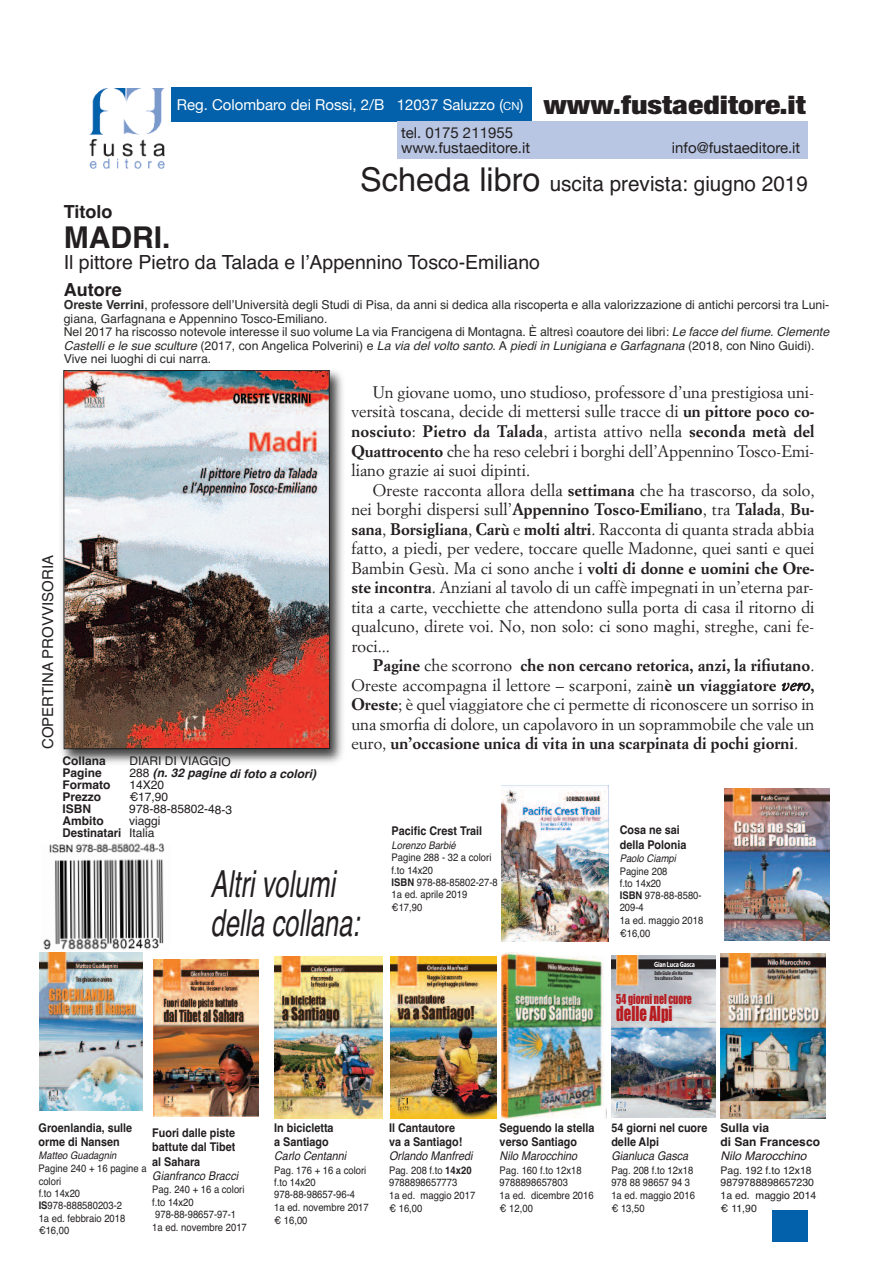
<style>
.page{position:relative;width:893px;height:1263px;background:#fff}
.page>*{position:absolute;margin:0;border:0;box-sizing:border-box;transform-origin:0 0}
.t1{font:italic 37.35px/39px "Helvetica";color:#231f20;scale:.68 1}
.t2{font:700 30px "Helvetica";color:#231f20}
.t3{font:21px "Helvetica";color:#231f20}
.t4{font:19.5px "Helvetica";color:#231f20}
.t5{font:19.05px "Impact";color:#b61c20;scale:.77 1}
.t6{font:700 18px "Helvetica";color:#231f20}
.t7{font:16.5px/19.5px "Simoncini Garamond Std";color:#231f20;text-align:justify}
.t8{font:700 16.5px "Simoncini Garamond Std";color:#231f20}
.t9{font:15px "Helvetica Neue";color:#fff}
.t10{font:15px/15px "Helvetica Neue";color:#231f20}
.t11{font:15px "Helvetica";color:#231f20}
.t12{font:12.75px "Impact";color:#b61c20;scale:.77 1}
.t13{font:12.3px/13.5px "Helvetica";color:#2b2a29}
.t14{font:700 12px/14.4px "Helvetica";color:#231f20;scale:.9 1}
.t15{font:italic 12px "Helvetica";color:#231f20;scale:.9 1}
.t16{font:12px/11.9px "Helvetica";letter-spacing:-.005em;color:#231f20}
.t17{font:700 12px/14.4px "Helvetica";color:#231f20}
.t18{font:italic 700 12px "Helvetica";color:#231f20}
.t19{font:italic 12px "Helvetica";color:#231f20}
.t20{font:10.5px/12.5px "Helvetica";color:#231f20;scale:.9 1}
.t21{font:10.5px/12.6px "Helvetica";color:#231f20}
.t22{font:italic 10.5px "Helvetica";color:#231f20;scale:.9 1}
.t23{font:700 7.65px "Myriad Pro";letter-spacing:-.03em;color:#fff;scale:.79 1}
.t24{font:700 condensed 5.7px/5.4px "Myriad Pro";letter-spacing:-.02em;color:#231f20;scale:.79 1}
.s1{font-size:11.25px}
.s2{font-weight:900;font-stretch:condensed;font-size:25.65px;color:#231f20}
.s3{font-size:32.85px}
.s4{font-weight:700}
.s5{font-style:italic}
.s6{font-weight:400}
.s7{font-weight:400;font-style:normal}
</style>
<div class="page">
<img style="left:61px;top:370px;width:282px;height:393px">
<img style="left:65px;top:372px;width:263px;height:375px">
<div style="left:63px;top:370px;width:267px;height:379px;border:1px solid #231f20"></div>
<div style="left:772px;top:1210px;width:36px;height:32px;background:#0261aa"></div>
<svg style="left:39px;top:952px;width:104px;height:1px"></svg>
<img style="left:43px;top:843px;width:122px;height:107px">
<img style="left:90px;top:89px;width:74px;height:80px">
<div style="left:171px;top:87px;width:360px;height:34px;background:#0261aa"></div>
<div style="left:397px;top:121px;width:411px;height:38px;background:#b8c6e3"></div>
<img style="left:153px;top:959px;width:105px;height:158px">
<img style="left:39px;top:953px;width:104px;height:157px">
<svg style="left:720px;top:953px;width:106px;height:1px"></svg>
<img style="left:720px;top:954px;width:106px;height:164px">
<img style="left:611px;top:955px;width:105px;height:162px">
<svg style="left:616px;top:1102px;width:10px;height:10px"></svg>
<img style="left:390px;top:957px;width:107px;height:161px">
<img style="left:274px;top:957px;width:109px;height:161px">
<img style="left:501px;top:953px;width:106px;height:165px">
<img style="left:724px;top:789px;width:105px;height:152px">
<img style="left:502px;top:785px;width:106px;height:156px">
<p class="t9" style="left:177px;top:95px;width:630px">Reg. Colombaro dei Rossi, 2/B 12037 Saluzzo (<span class="s1">Cn</span>) <span class="s2">www.fustaeditore.it</span></p>
<p class="t10" style="left:401px;top:125px;width:131px">tel. 0175 211955 www.fustaeditore.it</p>
<p class="t10" style="left:672px;top:140px;width:130px">info@fustaeditore.it</p>
<p class="t3" style="left:360px;top:172px;width:449px"><span class="s3">Scheda libro</span> uscita prevista: giugno 2019</p>
<p class="t11" style="left:39px;top:749px;width:195px;rotate:-90deg">COPERTINA PROVVISORIA</p>
<p class="t6" style="left:64px;top:201px;width:50px">Titolo</p>
<h2 class="t2" style="left:64px;top:220px;width:108px">MADRI.</h2>
<p class="t4" style="left:64px;top:251px;width:478px">Il pittore Pietro da Talada e l’Appennino Tosco-Emiliano</p>
<p class="t6" style="left:64px;top:279px;width:59px">Autore</p>
<p class="t13" style="left:64px;top:298px;width:767px"><span class="s4">Oreste Verrini</span>, professore dell’Università degli Studi di Pisa, da anni si dedica alla riscoperta e alla valorizzazione di antichi percorsi tra Luni&shy;giana, garfagnana e Appennino Tosco-Emiliano.<br>Nel 2017 ha riscosso notevole interesse il suo volume La via Francigena di Montagna. È altresì coautore dei libri: <span class="s5">Le facce del fiume. Clemente Castelli e le sue sculture</span> (2017, con Angelica Polverini) e <span class="s5">La via del volto santo</span>. A <span class="s5">piedi in Lunigiana e Garfagnana</span> (2018, con Nino guidi).<br>Vive nei luoghi di cui narra.</p>
<p class="t7" style="left:351px;top:384px;width:465px;text-indent:21px">Un giovane uomo, uno studioso, professore d’una prestigiosa uni&shy;versità toscana, decide di mettersi sulle tracce di <span class="s4">un pittore poco co&shy;nosciuto</span>: <span class="s4">Pietro da Talada</span>, artista attivo nella <span class="s4">seconda metà del Quattrocento</span> che ha reso celebri i borghi dell’Appennino Tosco-Emi&shy;liano grazie ai suoi dipinti.</p>
<p class="t7" style="left:351px;top:481px;width:465px;text-indent:21px">Oreste racconta allora della <span class="s4">settimana</span> che ha trascorso, da solo, nei borghi dispersi sull’<span class="s4">Appennino Tosco-Emiliano</span>, tra <span class="s4">Talada</span>, <span class="s4">Bu&shy;sana</span>, <span class="s4">Borsigliana</span>, <span class="s4">Carù</span> e <span class="s4">molti altri</span>. Racconta di quanta strada abbia fatto, a piedi, per vedere, toccare quelle Madonne, quei santi e quei Bambin Gesù. Ma ci sono anche i <span class="s4">volti di donne e uomini che Ore&shy;ste incontra</span>. Anziani al tavolo di un caffè impegnati in un’eterna par&shy;tita a carte, vecchiette che attendono sulla porta di casa il ritorno di qualcuno, direte voi. No, non solo: ci sono maghi, streghe, cani fe&shy;roci...</p>
<p class="t7" style="left:351px;top:657px;width:465px;text-indent:21px"><span class="s4">Pagine</span> che scorrono <span class="s4">che non cercano retorica, anzi, la rifiutano</span>.<br>Oreste accompagna il lettore – scarponi, zain<span class="s4">è un viaggiatore</span> <span class="s5">vero</span><span class="s4">, Oreste</span>; è quel viaggiatore che ci permette di riconoscere un sorriso in una smorfia di dolore, un capolavoro in un soprammobile che vale un</p>
<p class="t8" style="left:351px;top:737px;width:448px"><span class="s6">euro,</span> un’occasione unica di vita in una scarpinata di pochi giorni<span class="s6">.</span></p>
<p class="t17" style="left:63px;top:754px;width:45px">Collana</p>
<p class="t16" style="left:129px;top:755px;width:103px">DIARI DI VIAggIO</p>
<p class="t17" style="left:63px;top:766px;width:41px">Pagine</p>
<p class="t18" style="left:129px;top:766px;width:188px"><span class="s7">288</span> (n. 32 pagine di foto a colori)</p>
<p class="t17" style="left:63px;top:778px;width:50px">Formato</p>
<p class="t16" style="left:129px;top:779px;width:36px">14X20</p>
<p class="t17" style="left:63px;top:790px;width:40px">Prezzo</p>
<p class="t16" style="left:129px;top:791px;width:40px">€17,90</p>
<p class="t17" style="left:62px;top:802px;width:30px">ISBN</p>
<p class="t16" style="left:129px;top:803px;width:104px">978-88-85802-48-3</p>
<p class="t17" style="left:62px;top:814px;width:43px">Ambito</p>
<p class="t16" style="left:62px;top:815px;width:100px;text-indent:67px">viaggi<br><span class="s4">Destinatari</span> Italia</p>
<h1 class="t1" style="left:211px;top:865px;width:220px">Altri volumi della collana:</h1>
<p class="t14" style="left:392px;top:824px;width:102px">Pacific Crest Trail</p>
<p class="t22" style="left:392px;top:839px;width:73px">Lorenzo Barbié</p>
<p class="t20" style="left:392px;top:851px;width:119px">Pagine 288 - 32 a colori f.to 14x20<br><span class="s4">ISBN</span> 978-88-85802-27-8<br>1a ed. aprile 2019 €17,90</p>
<p class="t14" style="left:620px;top:823px;width:76px">Cosa ne sai della Polonia</p>
<p class="t22" style="left:620px;top:852px;width:64px">Paolo Ciampi</p>
<p class="t20" style="left:620px;top:865px;width:94px">Pagine 208<br>f.to 14x20<br><span class="s4">ISBN</span> 978-88-8580-<br>209-4<br>1a ed. maggio 2018 €16,00</p>
<p class="t23" style="left:654px;top:961px;width:53px">Gian Luca Gasca</p>
<p class="t12" style="left:616px;top:992px;width:100px">54 giorni nel cuore</p>
<p class="t5" style="left:616px;top:1003px;width:75px">delle Alpi</p>
<p class="t24" style="left:654px;top:971px;width:50px">Dalle Giulie alle Marittime tra cultura e Storia</p>
<p class="t14" style="left:39px;top:1120px;width:106px">Groenlandia, sulle orme di Nansen</p>
<p class="t22" style="left:39px;top:1149px;width:88px">Matteo Guadagnin</p>
<p class="t20" style="left:39px;top:1162px;width:121px">Pagine 240 + 16 pagine a colori<br>f.to 14x20<br><span class="s4">IS</span>978-888580203-2<br>1a ed. febbraio 2018 €16,00</p>
<p class="t14" style="left:152px;top:1126px;width:94px;text-align:justify">Fuori dalle piste battute dal Tibet al Sahara</p>
<p class="t15" style="left:152px;top:1169px;width:97px">Gianfranco Bracci</p>
<p class="t20" style="left:152px;top:1183px;width:107px">Pag. 240 + 16 a colori f.to 14x20<br>978-88-98657-97-1<br>1a ed. novembre 2017</p>
<p class="t14" style="left:274px;top:1120px;width:68px">In bicicletta a Santiago</p>
<p class="t15" style="left:274px;top:1149px;width:82px">Carlo Centanni</p>
<p class="t20" style="left:274px;top:1164px;width:107px">Pag. 176 + 16 a colori f.to 14x20<br>978-88-98657-96-4<br>1a ed. novembre 2017 € 16,00</p>
<p class="t14" style="left:389px;top:1120px;width:83px">Il Cantautore va a Santiago!</p>
<p class="t15" style="left:389px;top:1149px;width:94px">Orlando Manfredi</p>
<p class="t20" style="left:389px;top:1164px;width:97px">Pag. 208 f.to <span class="s4">14x20<br></span>9788898657773<br>1a ed. maggio 2017 € 16,00</p>
<p class="t14" style="left:500px;top:1120px;width:107px">Seguendo la stella verso Santiago</p>
<p class="t15" style="left:500px;top:1149px;width:88px">Nilo Marocchino</p>
<p class="t20" style="left:500px;top:1164px;width:106px">Pag. 160 f.to 12x18<br>9788898657803<br>1a ed. dicembre 2016 € 12,00</p>
<p class="t14" style="left:611px;top:1120px;width:108px">54 giorni nel cuore delle Alpi</p>
<p class="t15" style="left:611px;top:1149px;width:87px">Gianluca Gasca</p>
<p class="t20" style="left:611px;top:1164px;width:94px">Pag. 208 f.to 12x18<br>978 88 98657 94 3<br>1a ed. maggio 2016 € 13,50</p>
<p class="t17" style="left:721px;top:1120px;width:101px">Sulla via<br>di San Francesco</p>
<p class="t19" style="left:721px;top:1149px;width:88px">Nilo Marocchino</p>
<p class="t21" style="left:721px;top:1164px;width:97px">Pag. 192 f.to 12x18<br>9879788898657230<br>1a ed. maggio 2014 € 11,90</p>
</div>
